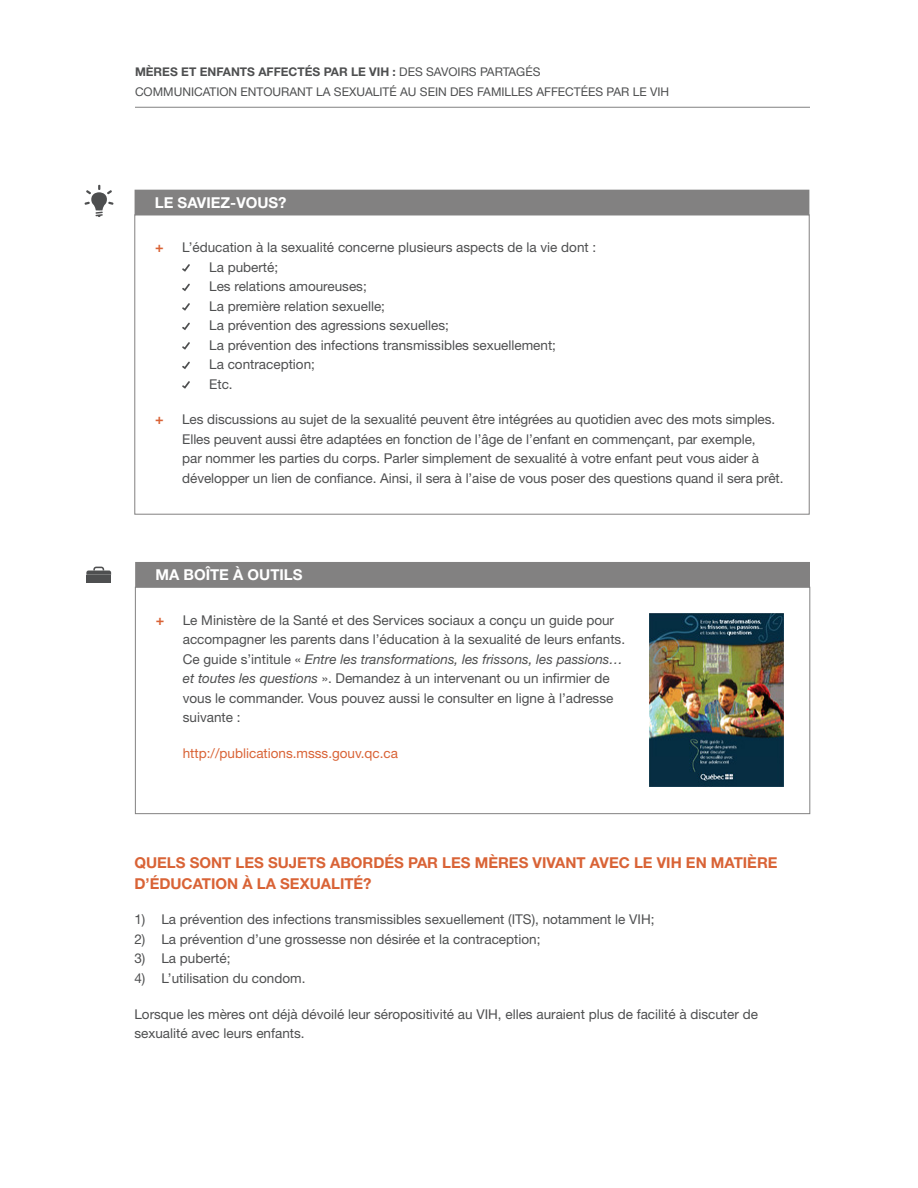
<style>
.page{position:relative;width:918px;height:1188px;background:#fff}
.page>*{position:absolute;margin:0;border:0;box-sizing:border-box;transform-origin:0 0}
.Texte_courant{font:700 15px/21px "Helvetica Neue LT Std";color:#d96336}
.t1{font:700 15px "Helvetica Neue LT Std";color:#fff}
.Texte_courant-2{font:700 14.25px "Helvetica Neue LT Std";color:#d96336}
.Texte_courant-3{font:13.5px/19.5px "Helvetica Neue LT Std";color:#4e4f50}
.Texte_courant-4{font:13.5px "Helvetica Neue LT Std";color:#d96336}
.t2{font:12px/19.5px "Helvetica Neue LT Std";color:#4e4f50}
.s1{font-weight:700}
.s2{font-style:italic}
</style>
<div class="page">
<hr style="left:135px;top:107px;width:675px;height:1px;background:#828181">
<svg style="left:182px;top:264px;width:8px;height:8px"></svg>
<svg style="left:182px;top:284px;width:8px;height:7px"></svg>
<svg style="left:182px;top:303px;width:8px;height:8px"></svg>
<svg style="left:182px;top:323px;width:8px;height:7px"></svg>
<svg style="left:182px;top:342px;width:8px;height:8px"></svg>
<svg style="left:182px;top:362px;width:8px;height:7px"></svg>
<svg style="left:182px;top:381px;width:8px;height:8px"></svg>
<div style="left:135px;top:190px;width:674px;height:25px;background:#828181"></div>
<svg style="left:84px;top:185px;width:30px;height:32px"></svg>
<div style="left:135px;top:587px;width:675px;height:227px;border:1px solid #828181"></div>
<div style="left:135px;top:562px;width:675px;height:25px;background:#828181"></div>
<div style="left:86px;top:576px;width:25px;height:7px;background:#4e4f50"></div>
<svg style="left:86px;top:567px;width:25px;height:8px"></svg>
<img style="left:650px;top:613px;width:133px;height:174px">
<p class="t2" style="left:135px;top:62px;width:536px"><span class="s1">MÈRES ET ENFANTS AFFECTÉS PAR LE VIH :</span> DES SAVOIRS PARTAGÉS<br>COMMUNICATION ENTOURANT LA SEXUALITÉ AU SEIN DES FAMILLES AFFECTÉES PAR LE VIH</p>
<p class="t1" style="left:155px;top:193px;width:133px">LE SAVIEZ-VOUS?</p>
<p class="Texte_courant-2" style="left:155px;top:238px;width:10px">+</p>
<p class="Texte_courant-3" style="left:182px;top:238px;width:416px">L’éducation à la sexualité concerne plusieurs aspects de la vie dont :</p>
<p class="Texte_courant-3" style="left:209px;top:257px;width:71px">La puberté;</p>
<p class="Texte_courant-3" style="left:209px;top:277px;width:159px">Les relations amoureuses;</p>
<p class="Texte_courant-3" style="left:209px;top:296px;width:177px">La première relation sexuelle;</p>
<p class="Texte_courant-3" style="left:209px;top:316px;width:241px">La prévention des agressions sexuelles;</p>
<p class="Texte_courant-3" style="left:209px;top:335px;width:348px">La prévention des infections transmissibles sexuellement;</p>
<p class="Texte_courant-3" style="left:209px;top:355px;width:107px">La contraception;</p>
<p class="Texte_courant-3" style="left:209px;top:374px;width:25px">Etc.</p>
<p class="Texte_courant-2" style="left:155px;top:411px;width:10px">+</p>
<p class="Texte_courant-3" style="left:182px;top:410px;width:603px">Les discussions au sujet de la sexualité peuvent être intégrées au quotidien avec des mots simples.<br>Elles peuvent aussi être adaptées en fonction de l’âge de l’enfant en commençant, par exemple,<br>par nommer les parties du corps. Parler simplement de sexualité à votre enfant peut vous aider à développer un lien de confiance. Ainsi, il sera à l’aise de vous poser des questions quand il sera prêt.</p>
<p class="t1" style="left:155px;top:566px;width:149px">MA BOÎTE À OUTILS</p>
<p class="Texte_courant-2" style="left:156px;top:611px;width:10px">+</p>
<p class="Texte_courant-3" style="left:183px;top:610px;width:444px">Le Ministère de la Santé et des Services sociaux a conçu un guide pour accompagner les parents dans l’éducation à la sexualité de leurs enfants.<br>Ce guide s’intitule « <span class="s2">Entre les transformations, les frissons, les passions… et toutes les questions</span> ». Demandez à un intervenant ou un infirmier de vous le commander. Vous pouvez aussi le consulter en ligne à l’adresse suivante :</p>
<p class="Texte_courant-4" style="left:183px;top:745px;width:217px">http://publications.msss.gouv.qc.ca</p>
<p class="Texte_courant" style="left:134px;top:851px;width:645px">QUELS SONT LES SUJETS ABORDÉS PAR LES MÈRES VIVANT AVEC LE VIH EN MATIÈRE<br>D’ÉDUCATION À LA SEXUALITÉ?</p>
<p class="Texte_courant-3" style="left:134px;top:910px;width:522px">1) La prévention des infections transmissibles sexuellement (ITS), notamment le VIH;</p>
<p class="Texte_courant-3" style="left:134px;top:929px;width:408px">2) La prévention d’une grossesse non désirée et la contraception;</p>
<p class="Texte_courant-3" style="left:134px;top:949px;width:98px">3) La puberté;</p>
<p class="Texte_courant-3" style="left:134px;top:968px;width:173px">4) L’utilisation du condom.</p>
<p class="Texte_courant-3" style="left:134px;top:1004px;width:625px">Lorsque les mères ont déjà dévoilé leur séropositivité au VIH, elles auraient plus de facilité à discuter de sexualité avec leurs enfants.</p>
</div>
